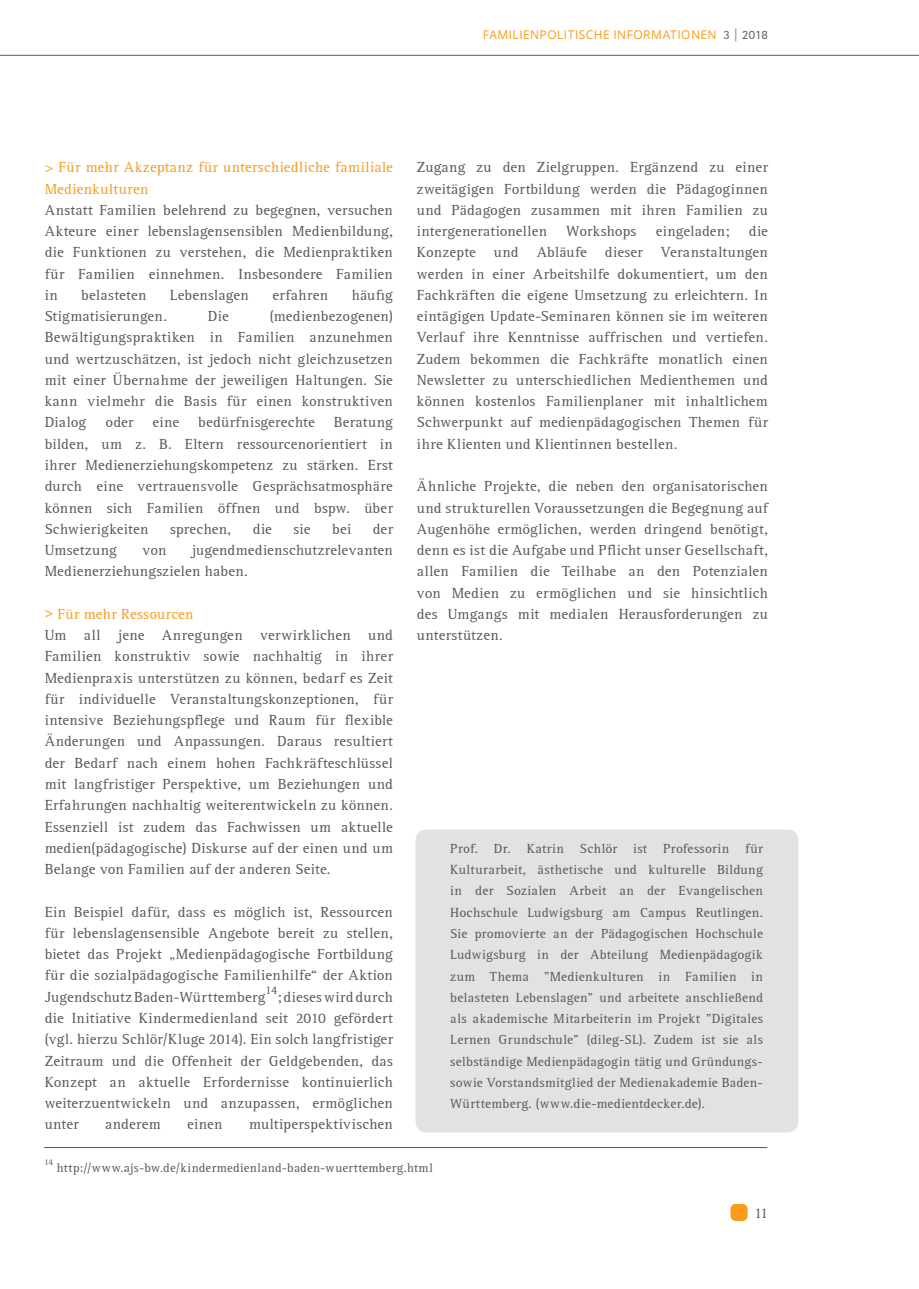
<style>
.page{position:relative;width:919px;height:1289px;background:#fff}
.page>*{position:absolute;margin:0;border:0;box-sizing:border-box;transform-origin:0 0}
.t1{font:15px/21.3px "Rotis Serif";letter-spacing:.02em;color:#57585a;text-align:justify}
.t2{font:15px/21.3px "Rotis Serif";letter-spacing:.03em;color:#f89c1c}
.t3{font:13.5px/21.3px "Rotis Serif";letter-spacing:.025em;color:#57585a;text-align:justify}
.t4{font:12.75px "Rotis Serif";letter-spacing:.03em;color:#57585a}
.t5{font:12px "Open Sans";letter-spacing:.04em;color:#f89c1c}
.t6{font:12px "Rotis Serif";color:#57585a}
.t7{font:9px "Rotis Serif";color:#57585a}
.s1{font-family:"Rotis Sans Serif";font-size:12.75px;color:#57585a}
.s2{font-family:"Open Sans";color:#f89c1c}
.s3{color:#f89c1c}
</style>
<div class="page">
<hr style="left:44px;top:1147px;width:723px;height:1px;background:#57585a">
<div style="left:415px;top:829px;width:383px;height:303px;background:#e1e2e4;border-radius:11px"></div>
<hr style="left:0;top:55px;width:918px;height:1px;background:#57585a">
<svg style="left:730px;top:1203px;width:17px;height:17px"></svg>
<p class="t5" style="left:483px;top:28px;width:286px">FAMILIENPOLITISCHE INFORMATIONEN <span class="s1">3 | 2018</span></p>
<p class="t2" style="left:45px;top:157px;width:350px">&gt; Für mehr Akzeptanz für unterschiedliche familiale<br>Medienkulturen</p>
<p class="t1" style="left:45px;top:200px;width:350px">Anstatt Familien belehrend zu begegnen, versuchen Akteure einer lebenslagensensiblen Medienbildung, die Funktionen zu verstehen, die Medienpraktiken für Familien einnehmen. Insbesondere Familien in</p>
<p class="t1" style="left:81px;top:285px;width:67px">belasteten</p>
<p class="t1" style="left:170px;top:285px;width:80px">Lebenslagen</p>
<p class="t1" style="left:272px;top:285px;width:57px">erfahren</p>
<p class="t1" style="left:352px;top:285px;width:43px">häufig</p>
<p class="t1" style="left:45px;top:306px;width:124px">Stigmatisierungen.</p>
<p class="t1" style="left:208px;top:306px;width:22px">Die</p>
<p class="t1" style="left:45px;top:306px;width:350px;text-indent:225px">(medienbezogenen)<br>Bewältigungspraktiken in Familien anzunehmen und wertzuschätzen, ist jedoch nicht gleichzusetzen mit einer Übernahme der jeweiligen Haltungen. Sie kann vielmehr die Basis für einen konstruktiven Dialog</p>
<p class="t1" style="left:105px;top:412px;width:30px">oder</p>
<p class="t1" style="left:152px;top:412px;width:28px">eine</p>
<p class="t1" style="left:198px;top:412px;width:118px">bedürfnisgerechte</p>
<p class="t1" style="left:45px;top:412px;width:350px;text-indent:289px">Beratung bilden, um z. B. Eltern ressourcenorientiert in ihrer Medienerziehungskompetenz zu stärken. Erst durch eine vertrauensvolle Gesprächsatmosphäre können sich Familien öffnen und bspw. über Schwierigkeiten</p>
<p class="t1" style="left:170px;top:518px;width:63px">sprechen,</p>
<p class="t1" style="left:253px;top:518px;width:21px">die</p>
<p class="t1" style="left:293px;top:518px;width:18px">sie</p>
<p class="t1" style="left:332px;top:518px;width:21px">bei</p>
<p class="t1" style="left:373px;top:518px;width:22px">der</p>
<p class="t1" style="left:45px;top:540px;width:350px;text-indent:147px">jugendmedienschutzrelevanten<br>Medienerziehungszielen haben.</p>
<p class="t1" style="left:45px;top:603px;width:350px;text-align:left"><span class="s2">&gt;</span> <span class="s3">Für mehr Ressourcen<br></span>Um all jene Anregungen verwirklichen und Familien konstruktiv sowie nachhaltig in ihrer Medienpraxis unterstützen zu können, bedarf es Zeit für individuelle Veranstaltungskonzeptionen, für intensive Beziehungspflege und Raum für flexible Änderungen und Anpassungen. Daraus resultiert der Bedarf nach einem hohen Fachkräfteschlüssel mit langfristiger Perspektive, um Beziehungen und Erfahrungen nachhaltig weiterentwickeln zu können.<br>Essenziell ist zudem das Fachwissen um aktuelle medien(pädagogische) Diskurse auf der einen und um Belange von Familien auf der anderen Seite.</p>
<p class="t1" style="left:45px;top:901px;width:350px">Ein Beispiel dafür, dass es möglich ist, Ressourcen für lebenslagensensible Angebote bereit zu stellen, bietet das Projekt „Medienpädagogische Fortbildung für die sozialpädagogische Familienhilfe“ der Aktion Jugendschutz Baden-Württemberg</p>
<p class="t1" style="left:45px;top:540px;width:74px">Umsetzung</p>
<p class="t1" style="left:143px;top:540px;width:25px">von</p>
<p class="t6" style="left:265px;top:983px;width:14px">14</p>
<p class="t1" style="left:45px;top:986px;width:350px;text-indent:232px">; dieses wird durch die Initiative Kindermedienland seit 2010 gefördert (vgl. hierzu Schlör/Kluge 2014). Ein solch langfristiger Zeitraum und die Offenheit der Geldgebenden, das Konzept an aktuelle Erfordernisse kontinuierlich weiterzuentwickeln und anzupassen, ermöglichen unter</p>
<p class="t1" style="left:105px;top:1114px;width:57px">anderem</p>
<p class="t1" style="left:187px;top:1114px;width:37px">einen</p>
<p class="t1" style="left:249px;top:1114px;width:145px">multiperspektivischen</p>
<p class="t1" style="left:417px;top:157px;width:352px">Zugang zu den Zielgruppen. Ergänzend zu einer zweitägigen Fortbildung werden die Pädagoginnen und Pädagogen zusammen mit ihren Familien zu intergenerationellen</p>
<p class="t1" style="left:417px;top:221px;width:352px;text-indent:332px">die Konzepte und Abläufe dieser Veranstaltungen werden in einer Arbeitshilfe dokumentiert, um den Fachkräften die eigene Umsetzung zu erleichtern. In eintägigen Update-Seminaren können sie im weiteren Verlauf ihre Kenntnisse auffrischen und vertiefen.<br>Zudem bekommen die Fachkräfte monatlich einen Newsletter zu unterschiedlichen Medienthemen und können kostenlos Familienplaner mit inhaltlichem Schwerpunkt auf medienpädagogischen Themen für ihre Klienten und Klientinnen bestellen.</p>
<p class="t1" style="left:417px;top:476px;width:352px">Ähnliche Projekte, die neben den organisatorischen und strukturellen Voraussetzungen die Begegnung auf Augenhöhe ermöglichen, werden dringend benötigt, denn es ist die Aufgabe und Pflicht unser Gesellschaft, allen Familien die Teilhabe an den Potenzialen von Medien zu ermöglichen und sie hinsichtlich des Umgangs mit medialen Herausforderungen zu unterstützen.</p>
<p class="t1" style="left:566px;top:221px;width:72px">Workshops</p>
<p class="t1" style="left:655px;top:221px;width:75px">eingeladen;</p>
<p class="t3" style="left:450px;top:838px;width:314px">Prof. Dr. Katrin Schlör ist Professorin für Kulturarbeit, ästhetische und kulturelle Bildung in der Sozialen Arbeit an der Evangelischen Hochschule Ludwigsburg am Campus Reutlingen.<br>Sie promovierte an der Pädagogischen Hochschule Ludwigsburg in der Abteilung Medienpädagogik zum Thema "Medienkulturen in Familien in belasteten Lebenslagen" und arbeitete anschließend als akademische Mitarbeiterin im Projekt "Digitales Lernen Grundschule" (dileg-SL). Zudem ist sie als selbständige Medienpädagogin tätig und Gründungs&shy;sowie Vorstandsmitglied der Medienakademie Baden-Württemberg. (www.die-medientdecker.de).</p>
<p class="t7" style="left:44px;top:1156px;width:11px">14</p>
<p class="t4" style="left:57px;top:1160px;width:377px">http://www.ajs-bw.de/kindermedienland-baden-wuerttemberg.html</p>
<p class="t1" style="left:754px;top:1202px;width:15px">11</p>
</div>
